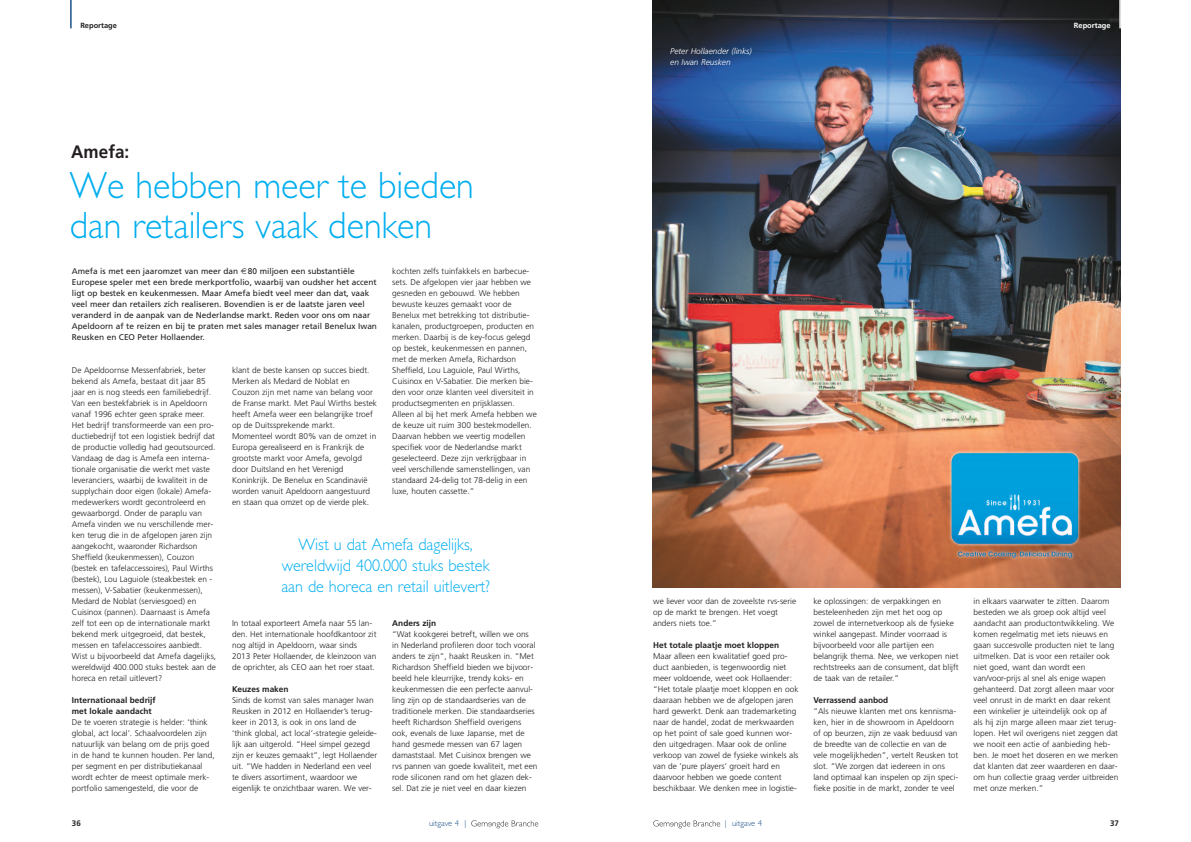
<style>
.page{position:relative;width:1191px;height:842px;background:#fff}
.page>*{position:absolute;margin:0;border:0;box-sizing:border-box;transform-origin:0 0}
.t1{font:300 38px/40px "Gill Sans";color:#00aeef;scale:.95 1}
.t2{font:700 18px "Frutiger";color:#231f20;scale:.95 1}
.t3{font:300 17px/21px "Gill Sans";color:#00aeef;text-align:center;scale:.95 1}
.t4{font:300 8.5px "Gill Sans";color:#1a5089}
.t5{font:300 8.3px/11px "Frutiger";color:#231f20}
.t6{font:8.3px/11px "Frutiger";color:#231f20}
.t7{font:700 8.3px/11px "Frutiger";color:#231f20}
.t8{font:italic 300 8.3px/11px "Frutiger";color:#fff}
.t9{font:700 8px "Frutiger";color:#231f20}
.t10{font:700 7.5px "Frutiger";color:#fff}
.t11{font:700 7.5px "Frutiger";color:#231f20}
</style>
<div class="page">
<img style="left:652px;top:0;width:468px;height:587px">
<svg style="left:1119px;top:0;width:1px;height:28px"></svg>
<svg style="left:653px;top:820px;width:67px;height:8px"></svg>
<hr style="left:70px;top:0;width:2px;height:28px;background:#1a5089">
<svg style="left:471px;top:820px;width:67px;height:8px"></svg>
<p class="t11" style="left:80px;top:23px;width:38px">Reportage</p>
<h2 class="t2" style="left:71px;top:144px;width:63px">Amefa:</h2>
<h1 class="t1" style="left:70px;top:165px;width:427px">We hebben meer te bieden dan retailers vaak denken</h1>
<p class="t6" style="left:72px;top:266px;width:307px">Amefa is met een jaaromzet van meer dan 80 miljoen een substantiële Europese speler met een brede merkportfolio, waarbij van oudsher het accent ligt op bestek en keukenmessen. Maar Amefa biedt veel meer dan dat, vaak veel meer dan retailers zich realiseren. Bovendien is er de laatste jaren veel veranderd in de aanpak van de Nederlandse markt. Reden voor ons om naar Apeldoorn af te reizen en bij te praten met sales manager retail Benelux Iwan Reusken en CEO Peter Hollaender.</p>
<p class="t5" style="left:392px;top:266px;width:146px">kochten zelfs tuinfakkels en barbecue&shy;sets. De afgelopen vier jaar hebben we gesneden en gebouwd. We hebben bewuste keuzes gemaakt voor de Benelux met betrekking tot distributie&shy;kanalen, productgroepen, producten en merken. Daarbij is de key-focus gelegd op bestek, keukenmessen en pannen, met de merken Amefa, Richardson Sheffield, Lou Laguiole, Paul Wirths, Cuisinox en V-Sabatier. Die merken bie&shy;den voor onze klanten veel diversiteit in productsegmenten en prijsklassen.<br>Alleen al bij het merk Amefa hebben we de keuze uit ruim 300 bestekmodellen.<br>Daarvan hebben we veertig modellen specifiek voor de Nederlandse markt geselecteerd. Deze zijn verkrijgbaar in veel verschillende samenstellingen, van standaard 24-delig tot 78-delig in een luxe, houten cassette.”</p>
<p class="t5" style="left:72px;top:365px;width:146px">De Apeldoornse Messenfabriek, beter bekend als Amefa, bestaat dit jaar 85 jaar en is nog steeds een familiebedrijf.<br>Van een bestekfabriek is in Apeldoorn vanaf 1996 echter geen sprake meer.<br>Het bedrijf transformeerde van een pro&shy;ductiebedrijf tot een logistiek bedrijf dat de productie volledig had geoutsourced.<br>Vandaag de dag is Amefa een interna&shy;tionale organisatie die werkt met vaste leveranciers, waarbij de kwaliteit in de supplychain door eigen (lokale) Amefa&shy;medewerkers wordt gecontroleerd en gewaarborgd. Onder de paraplu van Amefa vinden we nu verschillende mer&shy;ken terug die in de afgelopen jaren zijn aangekocht, waaronder Richardson Sheffield (keukenmessen), Couzon (bestek en tafelaccessoires), Paul Wirths (bestek), Lou Laguiole (steakbestek en - messen), V-Sabatier (keukenmessen), Medard de Noblat (serviesgoed) en Cuisinox (pannen). Daarnaast is Amefa zelf tot een op de internationale markt bekend merk uitgegroeid, dat bestek, messen en tafelaccessoires aanbiedt.<br>Wist u bijvoorbeeld dat Amefa dagelijks, wereldwijd 400.000 stuks bestek aan de horeca en retail uitlevert?</p>
<p class="t7" style="left:72px;top:695px;width:85px">Internationaal bedrijf met lokale aandacht</p>
<p class="t5" style="left:72px;top:717px;width:144px">De te voeren strategie is helder: ‘think global, act local’. Schaalvoordelen zijn natuurlijk van belang om de prijs goed in de hand te kunnen houden. Per land, per segment en per distributiekanaal wordt echter de meest optimale merk&shy;portfolio samengesteld, die voor de</p>
<p class="t5" style="left:232px;top:365px;width:146px">klant de beste kansen op succes biedt.<br>Merken als Medard de Noblat en Couzon zijn met name van belang voor de Franse markt. Met Paul Wirths bestek heeft Amefa weer een belangrijke troef op de Duitssprekende markt.<br>Momenteel wordt 80% van de omzet in Europa gerealiseerd en is Frankrijk de grootste markt voor Amefa, gevolgd door Duitsland en het Verenigd Koninkrijk. De Benelux en Scandinavië worden vanuit Apeldoorn aangestuurd en staan qua omzet op de vierde plek.</p>
<h3 class="t3" style="left:281px;top:533px;width:221px">Wist u dat Amefa dagelijks, wereldwijd 400.000 stuks bestek aan de horeca en retail uitlevert?</h3>
<p class="t5" style="left:232px;top:618px;width:146px">In totaal exporteert Amefa naar 55 lan&shy;den. Het internationale hoofdkantoor zit nog altijd in Apeldoorn, waar sinds 2013 Peter Hollaender, de kleinzoon van de oprichter, als CEO aan het roer staat.</p>
<p class="t7" style="left:232px;top:684px;width:58px">Keuzes maken</p>
<p class="t5" style="left:232px;top:695px;width:147px">Sinds de komst van sales manager Iwan Reusken in 2012 en Hollaender’s terug&shy;keer in 2013, is ook in ons land de ‘think global, act local’-strategie geleide&shy;lijk aan uitgerold. “Heel simpel gezegd zijn er keuzes gemaakt”, legt Hollaender uit. “We hadden in Nederland een veel te divers assortiment, waardoor we eigenlijk te onzichtbaar waren. We ver-</p>
<p class="t7" style="left:392px;top:618px;width:46px">Anders zijn</p>
<p class="t5" style="left:392px;top:629px;width:147px">“Wat kookgerei betreft, willen we ons<br>in Nederland profileren door toch vooral anders te zijn”, haakt Reusken in. “Met Richardson Sheffield bieden we bijvoor&shy;beeld hele kleurrijke, trendy koks- en keukenmessen die een perfecte aanvul&shy;ling zijn op de standaardseries van de traditionele merken. Die standaardseries heeft Richardson Sheffield overigens ook, evenals de luxe Japanse, met de hand gesmede messen van 67 lagen damaststaal. Met Cuisinox brengen we rvs pannen van goede kwaliteit, met een rode siliconen rand om het glazen dek&shy;sel. Dat zie je niet veel en daar kiezen</p>
<p class="t9" style="left:72px;top:820px;width:10px">36</p>
<p class="t4" style="left:429px;top:818px;width:39px">uitgave 4 |</p>
<p class="t8" style="left:670px;top:46px;width:83px">Peter Hollaender (links) en Iwan Reusken</p>
<p class="t10" style="left:1074px;top:23px;width:38px">Reportage</p>
<p class="t5" style="left:653px;top:596px;width:144px">we liever voor dan de zoveelste rvs-serie op de markt te brengen. Het voegt anders niets toe.”</p>
<p class="t7" style="left:653px;top:640px;width:127px">Het totale plaatje moet kloppen</p>
<p class="t5" style="left:653px;top:651px;width:147px">Maar alleen een kwalitatief goed pro&shy;duct aanbieden, is tegenwoordig niet meer voldoende, weet ook Hollaender: “Het totale plaatje moet kloppen en ook daaraan hebben we de afgelopen jaren hard gewerkt. Denk aan trademarketing naar de handel, zodat de merkwaarden op het point of sale goed kunnen wor&shy;den uitgedragen. Maar ook de online verkoop van zowel de fysieke winkels als van de ‘pure players’ groeit hard en daarvoor hebben we goede content beschikbaar. We denken mee in logistie-</p>
<p class="t5" style="left:813px;top:596px;width:147px">ke oplossingen: de verpakkingen en besteleenheden zijn met het oog op zowel de internetverkoop als de fysieke winkel aangepast. Minder voorraad is bijvoorbeeld voor alle partijen een belangrijk thema. Nee, we verkopen niet rechtstreeks aan de consument, dat blijft de taak van de retailer.”</p>
<p class="t7" style="left:813px;top:695px;width:76px">Verrassend aanbod</p>
<p class="t5" style="left:813px;top:706px;width:146px">“Als nieuwe klanten met ons kennisma&shy;ken, hier in de showroom in Apeldoorn of op beurzen, zijn ze vaak beduusd van de breedte van de collectie en van de vele mogelijkheden”, vertelt Reusken tot slot. “We zorgen dat iedereen in ons land optimaal kan inspelen op zijn speci&shy;fieke positie in de markt, zonder te veel</p>
<p class="t5" style="left:973px;top:596px;width:146px">in elkaars vaarwater te zitten. Daarom besteden we als groep ook altijd veel aandacht aan productontwikkeling. We komen regelmatig met iets nieuws en gaan succesvolle producten niet te lang uitmelken. Dat is voor een retailer ook niet goed, want dan wordt een van/voor-prijs al snel als enige wapen gehanteerd. Dat zorgt alleen maar voor veel onrust in de markt en daar rekent een winkelier je uiteindelijk ook op af als hij zijn marge alleen maar ziet terug&shy;lopen. Het wil overigens niet zeggen dat we nooit een actie of aanbieding heb&shy;ben. Je moet het doseren en we merken dat klanten dat zeer waarderen en daar&shy;om hun collectie graag verder uitbreiden met onze merken.”</p>
<p class="t4" style="left:725px;top:818px;width:39px">| uitgave 4</p>
<p class="t9" style="left:1110px;top:820px;width:10px">37</p>
</div>
